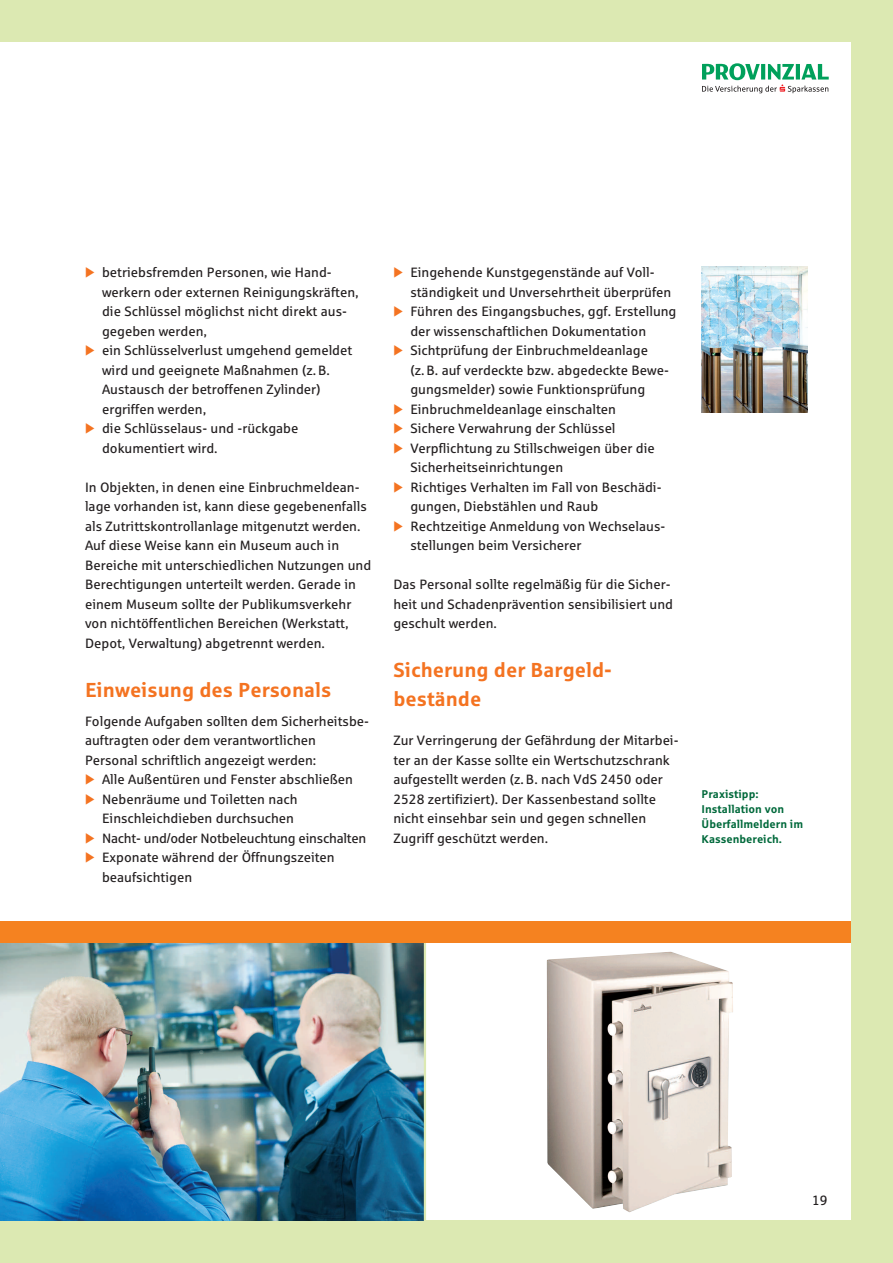
<style>
.page{position:relative;width:893px;height:1263px;background:#dce9b2}
.page>*{position:absolute;margin:0;border:0;box-sizing:border-box;transform-origin:0 0}
.t1{font:700 20.25px/29.2px "Sparkasse Rg";color:#f47321}
.t2{font:13.5px/19.5px "Sparkasse Rg";color:#231f20}
.t3{font:700 11.25px/15px "Sparkasse Rg";color:#00693b}
.s1{font-family:"European Pi Three";color:#f47321}
.s2{color:#fff}
</style>
<div class="page">
<div style="left:0;top:43px;width:850px;height:1177px;background:#fff"></div>
<img style="left:547px;top:952px;width:186px;height:260px">
<svg style="left:702px;top:63px;width:127px;height:30px"></svg>
<img style="left:0;top:942px;width:424px;height:278px">
<hr style="left:424px;top:928px;width:2px;height:303px;background:#dce9b2">
<div style="left:0;top:921px;width:850px;height:21px;background:#f58220"></div>
<img style="left:702px;top:266px;width:106px;height:147px">
<p class="t2" style="left:102px;top:263px;width:258px;text-indent:-17px"><span class="s1">-</span> betriebsfremden Personen, wie Hand&shy;werkern oder externen Reinigungskräften, die Schlüssel möglichst nicht direkt aus&shy;gegeben werden,</p>
<p class="t2" style="left:102px;top:341px;width:252px;text-indent:-17px"><span class="s1">-</span> ein Schlüsselverlust umgehend gemeldet wird und geeignete Maßnahmen (z.B.<br>Austausch der betroffenen Zylinder) ergriffen werden,</p>
<p class="t2" style="left:102px;top:419px;width:198px;text-indent:-17px"><span class="s1">-</span> die Schlüsselaus- und -rückgabe dokumentiert wird.</p>
<p class="t2" style="left:85px;top:477px;width:288px">In Objekten, in denen eine Einbruchmeldean&shy;lage vorhanden ist, kann diese gegebenenfalls als Zutrittskontrollanlage mitgenutzt werden.<br>Auf diese Weise kann ein Museum auch in Bereiche mit unterschiedlichen Nutzungen und Berechtigungen unterteilt werden. Gerade in einem Museum sollte der Publikumsverkehr von nichtöffentlichen Bereichen (Werkstatt, Depot, Verwaltung) abgetrennt werden.</p>
<h1 class="t1" style="left:85px;top:675px;width:248px">Einweisung des Personals</h1>
<p class="t2" style="left:85px;top:711px;width:285px">Folgende Aufgaben sollten dem Sicherheitsbe&shy;auftragten oder dem verantwortlichen<br>Personal schriftlich angezeigt werden:</p>
<p class="t2" style="left:85px;top:770px;width:269px"><span class="s1">-</span> Alle Außentüren und Fenster abschließen</p>
<p class="t2" style="left:85px;top:789px;width:214px;text-align:right"><span class="s1">-</span> Nebenräume und Toiletten nach<br>Einschleichdieben durchsuchen</p>
<p class="t2" style="left:85px;top:828px;width:283px"><span class="s1">-</span> Nacht- und/oder Notbeleuchtung einschalten</p>
<p class="t2" style="left:102px;top:848px;width:234px;text-indent:-17px"><span class="s1">-</span> Exponate während der Öffnungszeiten beaufsichtigen</p>
<p class="t2" style="left:410px;top:263px;width:263px;text-indent:-17px"><span class="s1">-</span> Eingehende Kunstgegenstände auf Voll&shy;ständigkeit und Unversehrtheit überprüfen</p>
<p class="t2" style="left:410px;top:302px;width:268px;text-indent:-17px"><span class="s1">-</span> Führen des Eingangsbuches, ggf. Erstellung der wissenschaftlichen Dokumentation</p>
<p class="t2" style="left:410px;top:341px;width:260px;text-indent:-17px"><span class="s1">-</span> Sichtprüfung der Einbruchmeldeanlage (z.B. auf verdeckte bzw. abgedeckte Bewe&shy;gungsmelder) sowie Funktionsprüfung</p>
<p class="t2" style="left:393px;top:399px;width:224px"><span class="s1">-</span> Einbruchmeldeanlage einschalten</p>
<p class="t2" style="left:393px;top:419px;width:224px"><span class="s1">-</span> Sichere Verwahrung der Schlüssel</p>
<p class="t2" style="left:410px;top:438px;width:246px;text-indent:-17px"><span class="s1">-</span> Verpflichtung zu Stillschweigen über die<br>Sicherheitseinrichtungen</p>
<p class="t2" style="left:410px;top:477px;width:253px;text-indent:-17px"><span class="s1">-</span> Richtiges Verhalten im Fall von Beschädi&shy;gungen, Diebstählen und Raub</p>
<p class="t2" style="left:410px;top:516px;width:256px;text-indent:-17px"><span class="s1">-</span> Rechtzeitige Anmeldung von Wechselaus&shy;stellungen beim Versicherer</p>
<p class="t2" style="left:393px;top:575px;width:281px">Das Personal sollte regelmäßig für die Sicher&shy;heit und Schadenprävention sensibilisiert und geschult werden.</p>
<h1 class="t1" style="left:393px;top:655px;width:220px">Sicherung der Bargeld&shy;bestände</h1>
<p class="t2" style="left:393px;top:731px;width:287px">Zur Verringerung der Gefährdung der Mitarbei&shy;ter an der Kasse sollte ein Wertschutzschrank aufgestellt werden (z.B. nach VdS 2450 oder 2528 zertifiziert). Der Kassenbestand sollte nicht einsehbar sein und gegen schnellen Zugriff geschützt werden.</p>
<p class="t3" style="left:702px;top:786px;width:103px">Praxistipp:<br>Installation von<br>Überfallmeldern im<br>Kassenbereich.</p>
<p class="t2" style="left:812px;top:1190px;width:25px">19<span class="s2">9</span></p>
</div>
